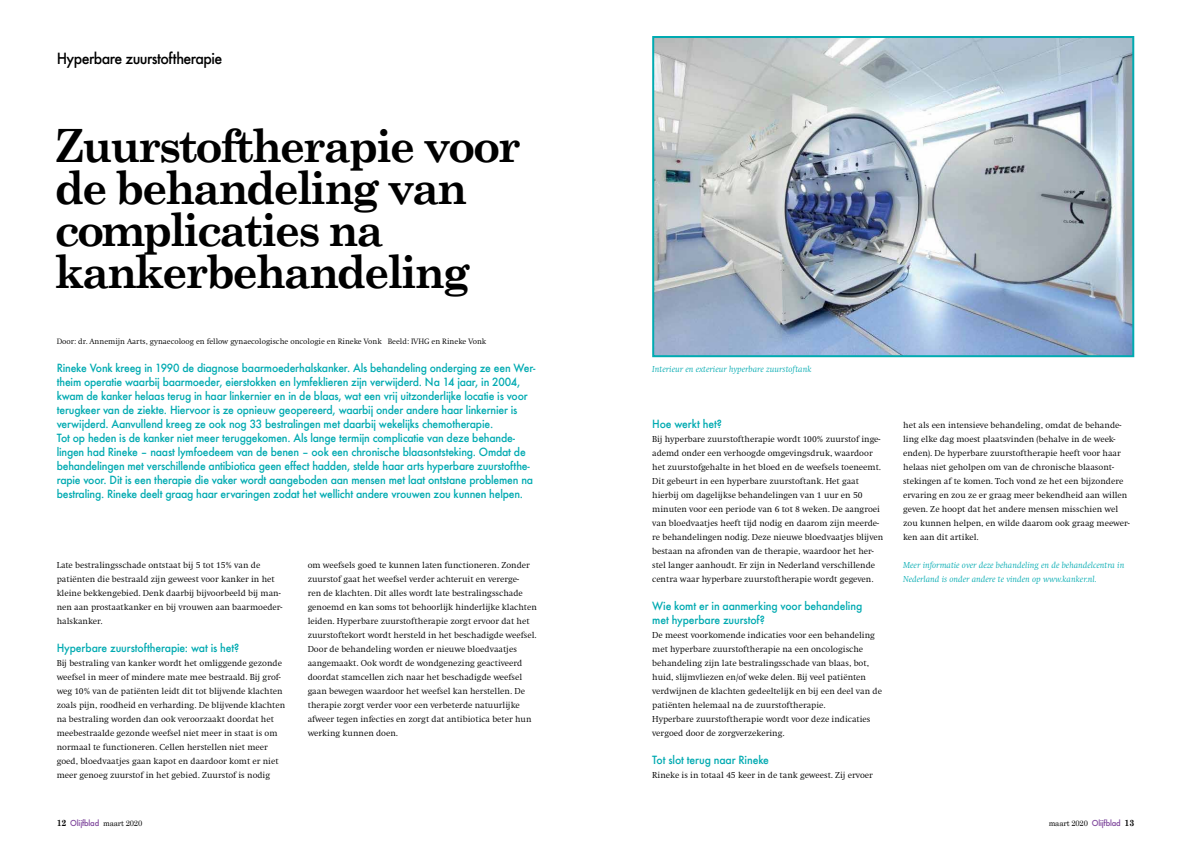
<style>
.page{position:relative;width:1191px;height:842px;background:#fff}
.page>*{position:absolute;margin:0;border:0;box-sizing:border-box;transform-origin:0 0}
.t1{font:700 46px/42px "Century Schoolbook";letter-spacing:-.055em;color:#000}
.t2{font:500 15px "Futura";letter-spacing:-.04em;color:#000;scale:.95 1}
.t3{font:500 11px/14px "Futura";letter-spacing:-.02em;color:#00aab1;scale:.95 1}
.t4{font:300 9px/14px "Swift";color:#000}
.t5{font:italic 300 9px/14px "Swift";color:#00aab1}
.t6{font:300 8px "Swift";color:#000}
.t7{font:500 8px "Futura";letter-spacing:-.02em;color:#7c439a;scale:.95 1}
.t8{font:8px "Century Schoolbook";letter-spacing:-.02em;color:#000;scale:.95 1}
.s1{font-family:"Century Schoolbook";font-weight:700;font-size:9px;color:#000}
.s2{font-family:"Century Schoolbook";font-weight:400;color:#000}
.s3{font-family:"Futura";font-weight:500;color:#7c439a}
.s4{font-weight:700;font-size:9px}
</style>
<div class="page">
<img style="left:655px;top:39px;width:476px;height:315px">
<div style="left:652px;top:36px;width:482px;height:321px;border:2px solid #00aab1"></div>
<h2 class="t2" style="left:57px;top:48px;width:176px">Hyperbare zuurstoftherapie</h2>
<h1 class="t1" style="left:55px;top:124px;width:468px">Zuurstoftherapie voor de behandeling van complicaties na kankerbehandeling</h1>
<p class="t6" style="left:57px;top:337px;width:431px">Door: dr. Annemijn Aarts, gynaecoloog en fellow gynaecologische oncologie en Rineke Vonk Beeld: IVHG en Rineke Vonk</p>
<p class="t3" style="left:57px;top:361px;width:505px">Rineke Vonk kreeg in 1990 de diagnose baarmoederhalskanker. Als behandeling onderging ze een Wer&shy;theim operatie waarbij baarmoeder, eierstokken en lymfeklieren zijn verwijderd. Na 14 jaar, in 2004, kwam de kanker helaas terug in haar linkernier en in de blaas, wat een vrij uitzonderlijke locatie is voor terugkeer van de ziekte. Hiervoor is ze opnieuw geopereerd, waarbij onder andere haar linkernier is verwijderd. Aanvullend kreeg ze ook nog 33 bestralingen met daarbij wekelijks chemotherapie.<br>Tot op heden is de kanker niet meer teruggekomen. Als lange termijn complicatie van deze behande&shy;lingen had Rineke – naast lymfoedeem van de benen – ook een chronische blaasontsteking. Omdat de behandelingen met verschillende antibiotica geen effect hadden, stelde haar arts hyperbare zuurstofthe&shy;rapie voor. Dit is een therapie die vaker wordt aangeboden aan mensen met laat ontstane problemen na bestraling. Rineke deelt graag haar ervaringen zodat het wellicht andere vrouwen zou kunnen helpen.</p>
<p class="t4" style="left:57px;top:558px;width:227px">Late bestralingsschade ontstaat bij 5 tot 15% van de patiënten die bestraald zijn geweest voor kanker in het kleine bekkengebied. Denk daarbij bijvoorbeeld bij man&shy;nen aan prostaatkanker en bij vrouwen aan baarmoeder&shy;halskanker.</p>
<p class="t3" style="left:57px;top:641px;width:194px">Hyperbare zuurstoftherapie: wat is het?</p>
<p class="t4" style="left:57px;top:656px;width:230px">Bij bestraling van kanker wordt het omliggende gezonde weefsel in meer of mindere mate mee bestraald. Bij grof&shy;weg 10% van de patiënten leidt dit tot blijvende klachten zoals pijn, roodheid en verharding. De blijvende klachten na bestraling worden dan ook veroorzaakt doordat het meebestraalde gezonde weefsel niet meer in staat is om normaal te functioneren. Cellen herstellen niet meer goed, bloedvaatjes gaan kapot en daardoor komt er niet meer genoeg zuurstof in het gebied. Zuurstof is nodig</p>
<p class="t4" style="left:308px;top:558px;width:231px">om weefsels goed te kunnen laten functioneren. Zonder zuurstof gaat het weefsel verder achteruit en vererge-<br>ren de klachten. Dit alles wordt late bestralingsschade genoemd en kan soms tot behoorlijk hinderlijke klachten leiden. Hyperbare zuurstoftherapie zorgt ervoor dat het zuurstoftekort wordt hersteld in het beschadigde weefsel.<br>Door de behandeling worden er nieuwe bloedvaatjes aangemaakt. Ook wordt de wondgenezing geactiveerd doordat stamcellen zich naar het beschadigde weefsel gaan bewegen waardoor het weefsel kan herstellen. De therapie zorgt verder voor een verbeterde natuurlijke afweer tegen infecties en zorgt dat antibiotica beter hun werking kunnen doen.</p>
<p class="t5" style="left:652px;top:362px;width:161px">Interieur en exterieur hyperbare zuurstoftank</p>
<p class="t3" style="left:652px;top:417px;width:75px">Hoe werkt het?</p>
<p class="t4" style="left:652px;top:432px;width:233px">Bij hyperbare zuurstoftherapie wordt 100% zuurstof inge&shy;ademd onder een verhoogde omgevingsdruk, waardoor het zuurstofgehalte in het bloed en de weefsels toeneemt.<br>Dit gebeurt in een hyperbare zuurstoftank. Het gaat hierbij om dagelijkse behandelingen van 1 uur en 50 minuten voor een periode van 6 tot 8 weken. De aangroei van bloedvaatjes heeft tijd nodig en daarom zijn meerde&shy;re behandelingen nodig. Deze nieuwe bloedvaatjes blijven bestaan na afronden van de therapie, waardoor het her&shy;stel langer aanhoudt. Er zijn in Nederland verschillende centra waar hyperbare zuurstoftherapie wordt gegeven.</p>
<p class="t3" style="left:652px;top:599px;width:223px">Wie komt er in aanmerking voor behandeling met hyperbare zuurstof?</p>
<p class="t4" style="left:652px;top:628px;width:231px">De meest voorkomende indicaties voor een behandeling met hyperbare zuurstoftherapie na een oncologische behandeling zijn late bestralingsschade van blaas, bot, huid, slijmvliezen en/of weke delen. Bij veel patiënten verdwijnen de klachten gedeeltelijk en bij een deel van de patiënten helemaal na de zuurstoftherapie.<br>Hyperbare zuurstoftherapie wordt voor deze indicaties vergoed door de zorgverzekering.</p>
<p class="t3" style="left:652px;top:753px;width:124px">Tot slot terug naar Rineke</p>
<p class="t4" style="left:652px;top:768px;width:222px">Rineke is in totaal 45 keer in de tank geweest. Zij ervoer</p>
<p class="t4" style="left:903px;top:418px;width:228px">het als een intensieve behandeling, omdat de behande&shy;ling elke dag moest plaatsvinden (behalve in de week&shy;enden). De hyperbare zuurstoftherapie heeft voor haar helaas niet geholpen om van de chronische blaasont&shy;stekingen af te komen. Toch vond ze het een bijzondere ervaring en zou ze er graag meer bekendheid aan willen geven. Ze hoopt dat het andere mensen misschien wel zou kunnen helpen, en wilde daarom ook graag meewer&shy;ken aan dit artikel.</p>
<p class="t5" style="left:903px;top:558px;width:223px">Meer informatie over deze behandeling en de behandelcentra in<br>Nederland is onder andere te vinden op www.kanker.nl.</p>
<p class="t7" style="left:57px;top:818px;width:92px"><span class="s1">12</span> Olijfblad <span class="s2">maart 2020</span></p>
<p class="t8" style="left:1048px;top:818px;width:92px">maart 2020 <span class="s3">Olijfblad</span> <span class="s4">13</span></p>
</div>
